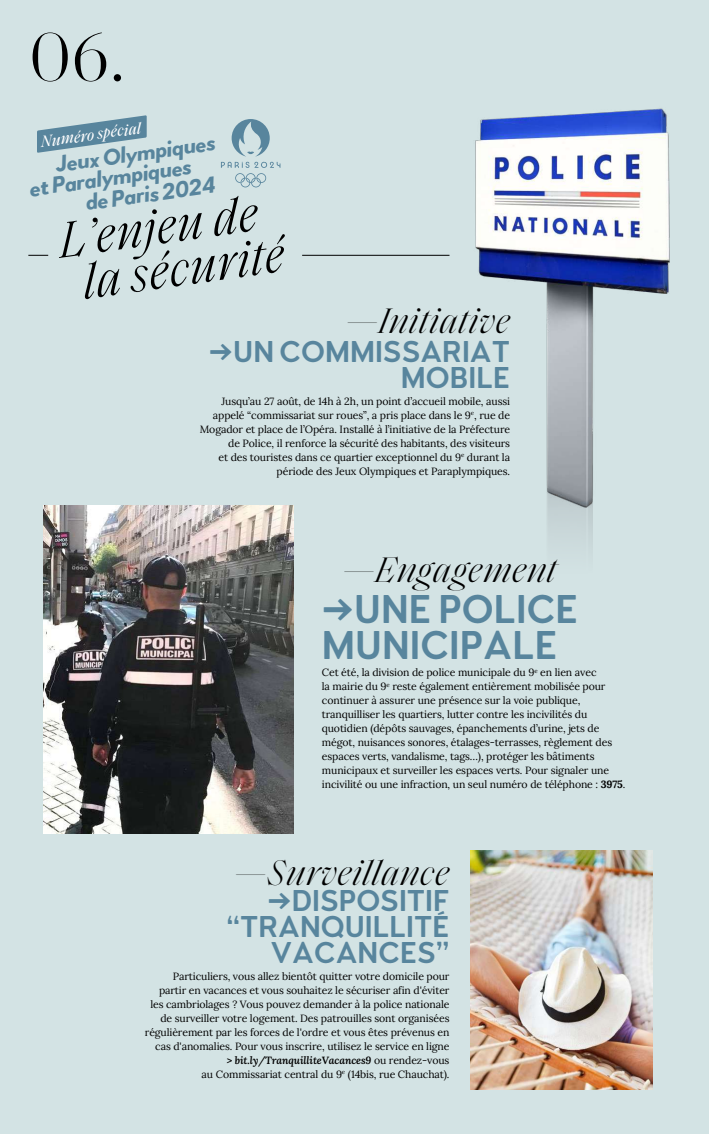
<style>
.page{position:relative;width:709px;height:1134px;background:#d3e3e4}
.page>*{position:absolute;margin:0;border:0;box-sizing:border-box;transform-origin:0 0}
.t1{font:300 70px "Saol Display";color:#000}
.t2{font:italic 300 50.7px/44.2px "Saol Text";color:#000;text-align:center}
.t3{font:600 40px/36px "Woodford Bourne";color:#58859d}
.t4{font:italic 300 36px "Saol Display";letter-spacing:.02em;color:#000}
.t5{font:600 30px/26px "Woodford Bourne";color:#58859d;text-align:right}
.t6{font:italic 700 22.8px/20.4px "Woodford Bourne";color:#58859d}
.t7{font:italic 16px "Saol Text";color:#fff}
.t8{font:10.5px/14px "Lora";letter-spacing:-.01em;color:#000;text-align:right}
.s1{font-weight:600;font-style:italic}
</style>
<div class="page">
<img style="left:470px;top:850px;width:182px;height:239px">
<hr style="left:302px;top:255px;width:147px;height:1px;background:#000">
<img style="left:43px;top:505px;width:251px;height:328px">
<svg style="left:221px;top:119px;width:59px;height:68px"></svg>
<svg style="left:37px;top:115px;width:110px;height:38px"></svg>
<svg style="left:28px;top:255px;width:20px;height:1px"></svg>
<img style="left:475px;top:108px;width:195px;height:400px">
<h1 class="t1" style="left:29px;top:7px;width:97px">06.</h1>
<h3 class="t7" style="left:40px;top:130px;width:102px;rotate:-8deg">Numéro spécial</h3>
<h3 class="t6" style="left:25px;top:159px;width:192px;text-indent:29px;rotate:-8deg">Jeux Olympiques et Paralympiques</h3>
<h3 class="t6" style="left:84px;top:193px;width:132px;rotate:-8deg">de Paris 2024</h3>
<h2 class="t2" style="left:56px;top:216px;width:222px;rotate:-8deg">L’enjeu de la sécurité</h2>
<h3 class="t4" style="left:345px;top:295px;width:166px">—Initiative</h3>
<h3 class="t5" style="left:209px;top:339px;width:303px">→UN COMMISSARIAT<br>MOBILE</h3>
<p class="t8" style="left:200px;top:393px;width:312px">Jusqu’au 27 août, de 14h à 2h, un point d’accueil mobile, aussi appelé “commissariat sur roues”, a pris place dans le 9<sup>e</sup>, rue de Mogador et place de l’Opéra. Installé à l’initiative de la Préfecture de Police, il renforce la sécurité des habitants, des visiteurs<br>et des touristes dans ce quartier exceptionnel du 9<sup>e</sup> durant la période des Jeux Olympiques et Paraplympiques.</p>
<h3 class="t4" style="left:342px;top:544px;width:216px">—Engagement</h3>
<h3 class="t3" style="left:322px;top:592px;width:258px">→UNE POLICE<br>MUNICIPALE</h3>
<p class="t8" style="left:322px;top:665px;width:305px;text-align:left">Cet été, la division de police municipale du 9<sup>e</sup> en lien avec<br>la mairie du 9<sup>e</sup> reste également entièrement mobilisée pour continuer à assurer une présence sur la voie publique, tranquilliser les quartiers, lutter contre les incivilités du quotidien (dépôts sauvages, épanchements d’urine, jets de mégot, nuisances sonores, étalages-terrasses, règlement des espaces verts, vandalisme, tags…), protéger les bâtiments municipaux et surveiller les espaces verts. Pour signaler une incivilité ou une infraction, un seul numéro de téléphone : 3975.</p>
<h3 class="t4" style="left:234px;top:847px;width:217px">—Surveillance</h3>
<h3 class="t5" style="left:226px;top:888px;width:225px">→DISPOSITIF “TRANQUILLITÉ<br>VACANCES”</h3>
<p class="t8" style="left:145px;top:968px;width:306px">Particuliers, vous allez bientôt quitter votre domicile pour partir en vacances et vous souhaitez le sécuriser afin d'éviter les cambriolages ? Vous pouvez demander à la police nationale de surveiller votre logement. Des patrouilles sont organisées régulièrement par les forces de l'ordre et vous êtes prévenus en cas d'anomalies. Pour vous inscrire, utilisez le service en ligne<br><span class="s1">&gt; bit.ly/TranquilliteVacances9</span> ou rendez-vous<br>au Commissariat central du 9<sup>e</sup> (14bis, rue Chauchat).</p>
</div>
